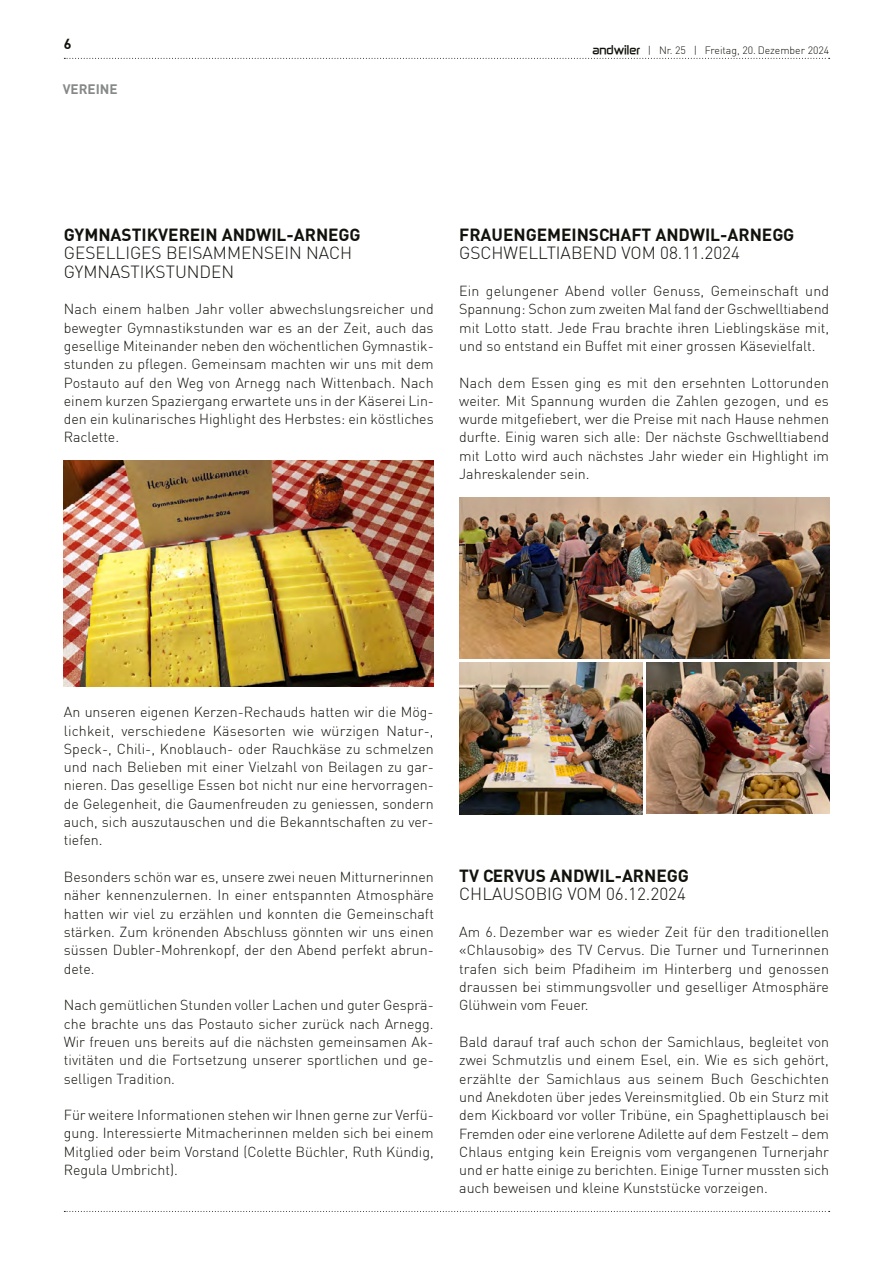
<style>
.page{position:relative;width:893px;height:1263px;background:#fff}
.page>*{position:absolute;margin:0;border:0;box-sizing:border-box;transform-origin:0 0}
.t1{font:300 17.25px/18.3px "DIN";color:#12120d}
.t2{font:700 17.25px "DIN";color:#12120d}
.t3{font:300 14.25px/18.3px "DIN";color:#12120d;text-align:justify}
.t4{font:700 14.25px "DIN";color:#12120d}
.t5{font:700 13.5px "DIN";color:#878988}
.t6{font:300 10.5px "DIN";color:#12120d}
.s1{font-family:"Zekton";font-weight:700}
</style>
<div class="page">
<svg style="left:64px;top:58px;width:766px;height:1px"></svg>
<svg style="left:64px;top:1211px;width:766px;height:1px"></svg>
<img style="left:459px;top:497px;width:370px;height:161px">
<img style="left:459px;top:662px;width:183px;height:152px">
<img style="left:646px;top:662px;width:183px;height:151px">
<img style="left:64px;top:461px;width:370px;height:225px">
<p class="t4" style="left:64px;top:35px;width:9px">6</p>
<p class="t5" style="left:63px;top:81px;width:56px">VEREINE</p>
<p class="t6" style="left:592px;top:44px;width:238px"><span class="s1">andwiler</span> | Nr. 25 | Freitag, 20. Dezember 2024</p>
<p class="t2" style="left:64px;top:223px;width:298px">GYMNASTIKVEREIN ANDWIL-ARNEGG</p>
<p class="t1" style="left:64px;top:244px;width:290px">GESELLIGES BEISAMMENSEIN NACH<br>GYMNASTIKSTUNDEN</p>
<p class="t3" style="left:64px;top:300px;width:372px">Nach einem halben Jahr voller abwechslungsreicher und bewegter Gymnastikstunden war es an der Zeit, auch das gesellige Miteinander neben den wöchentlichen Gymnastik&shy;stunden zu pflegen. Gemeinsam machten wir uns mit dem Postauto auf den Weg von Arnegg nach Wittenbach. Nach einem kurzen Spaziergang erwartete uns in der Käserei Lin&shy;den ein kulinarisches Highlight des Herbstes: ein köstliches Raclette.</p>
<p class="t2" style="left:459px;top:223px;width:336px">FRAUENGEMEINSCHAFT ANDWIL-ARNEGG</p>
<p class="t1" style="left:459px;top:244px;width:282px">GSCHWELLTIABEND VOM 08.11.2024</p>
<p class="t3" style="left:459px;top:282px;width:371px">Ein gelungener Abend voller Genuss, Gemeinschaft und Spannung: Schon zum zweiten Mal fand der Gschwelltiabend mit Lotto statt. Jede Frau brachte ihren Lieblingskäse mit, und so entstand ein Buffet mit einer grossen Käsevielfalt.</p>
<p class="t3" style="left:459px;top:373px;width:371px">Nach dem Essen ging es mit den ersehnten Lottorunden weiter. Mit Spannung wurden die Zahlen gezogen, und es wurde mitgefiebert, wer die Preise mit nach Hause nehmen durfte. Einig waren sich alle: Der nächste Gschwelltiabend mit Lotto wird auch nächstes Jahr wieder ein Highlight im Jahreskalender sein.</p>
<p class="t3" style="left:64px;top:703px;width:372px">An unseren eigenen Kerzen-Rechauds hatten wir die Mög&shy;lichkeit, verschiedene Käsesorten wie würzigen Natur-, Speck-, Chili-, Knoblauch- oder Rauchkäse zu schmelzen und nach Belieben mit einer Vielzahl von Beilagen zu gar&shy;nieren. Das gesellige Essen bot nicht nur eine hervorragen&shy;de Gelegenheit, die Gaumenfreuden zu geniessen, sondern auch, sich auszutauschen und die Bekanntschaften zu ver&shy;tiefen.</p>
<p class="t3" style="left:64px;top:868px;width:372px">Besonders schön war es, unsere zwei neuen Mitturnerinnen näher kennenzulernen. In einer entspannten Atmosphäre hatten wir viel zu erzählen und konnten die Gemeinschaft stärken. Zum krönenden Abschluss gönnten wir uns einen süssen Dubler-Mohrenkopf, der den Abend perfekt abrun&shy;dete.</p>
<p class="t3" style="left:64px;top:996px;width:371px">Nach gemütlichen Stunden voller Lachen und guter Gesprä&shy;che brachte uns das Postauto sicher zurück nach Arnegg.<br>Wir freuen uns bereits auf die nächsten gemeinsamen Ak&shy;tivitäten und die Fortsetzung unserer sportlichen und ge&shy;selligen Tradition.</p>
<p class="t3" style="left:64px;top:1106px;width:372px">Für weitere Informationen stehen wir Ihnen gerne zur Verfü&shy;gung. Interessierte Mitmacherinnen melden sich bei einem Mitglied oder beim Vorstand (Colette Büchler, Ruth Kündig, Regula Umbricht).</p>
<p class="t2" style="left:459px;top:864px;width:231px">TV CERVUS ANDWIL-ARNEGG</p>
<p class="t1" style="left:459px;top:885px;width:228px">CHLAUSOBIG VOM 06.12.2024</p>
<p class="t3" style="left:459px;top:923px;width:371px">Am 6. Dezember war es wieder Zeit für den traditionellen «Chlausobig» des TV Cervus. Die Turner und Turnerinnen trafen sich beim Pfadiheim im Hinterberg und genossen draussen bei stimmungsvoller und geselliger Atmosphäre Glühwein vom Feuer.</p>
<p class="t3" style="left:459px;top:1032px;width:371px">Bald darauf traf auch schon der Samichlaus, begleitet von zwei Schmutzlis und einem Esel, ein. Wie es sich gehört, erzählte der Samichlaus aus seinem Buch Geschichten und Anekdoten über jedes Vereinsmitglied. Ob ein Sturz mit dem Kickboard vor voller Tribüne, ein Spaghettiplausch bei Fremden oder eine verlorene Adilette auf dem Festzelt – dem Chlaus entging kein Ereignis vom vergangenen Turnerjahr und er hatte einige zu berichten. Einige Turner mussten sich auch beweisen und kleine Kunststücke vorzeigen.</p>
</div>
